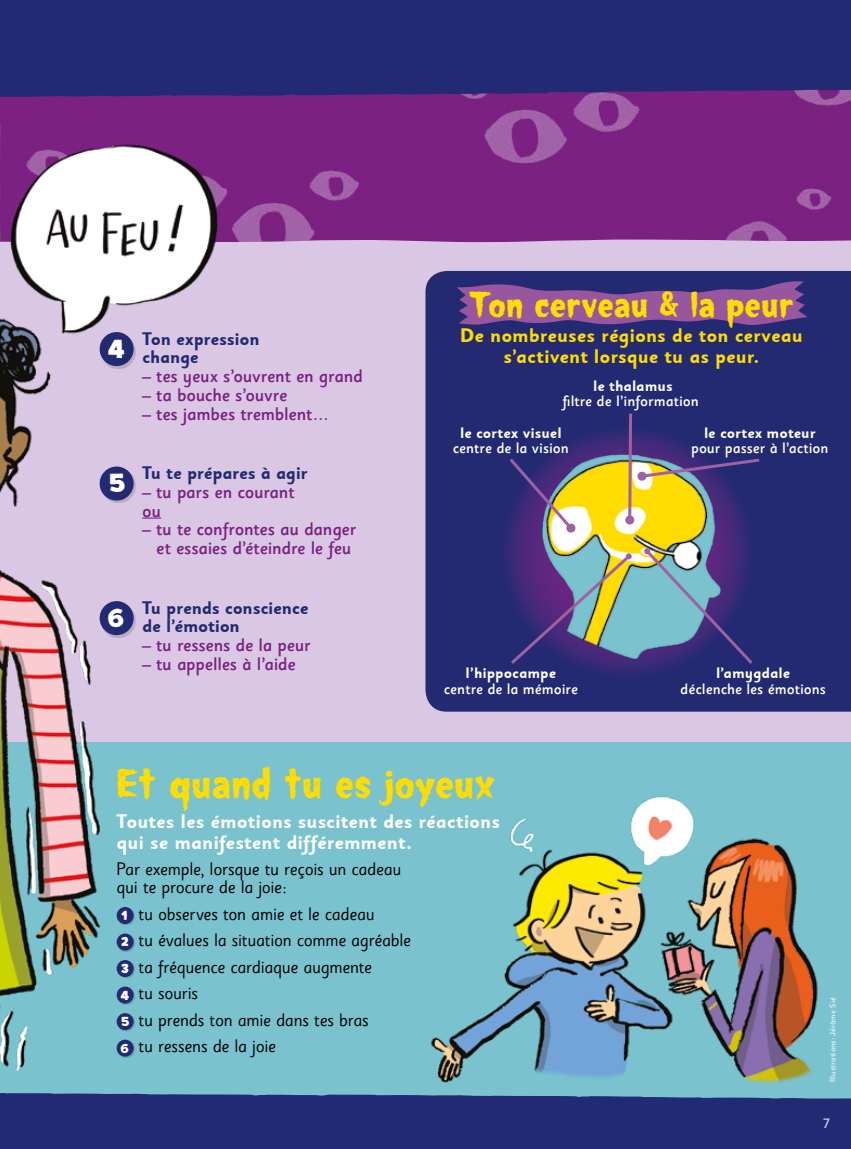
<style>
.page{position:relative;width:851px;height:1149px;background:#fff}
.page>*{position:absolute;margin:0;border:0;box-sizing:border-box;transform-origin:0 0}
.t1{font:45px "Monster Fonts Spookhouse";letter-spacing:.015em;color:#fd0}
.t2{font:39px "Monster Fonts Spookhouse";letter-spacing:.015em;color:#fd0}
.t3{font:28.65px "Pequena";color:#fff}
.t4{font:700 19.5px/21px "Sassoon Sans";color:#fff}
.t5{font:700 19.5px/21px "Sassoon Sans";color:#fd0;text-align:center}
.t6{font:18px/26.5px "Sassoon Sans";letter-spacing:-.015em;color:#000}
.t7{font:500 18px/18.8px "Sassoon Sans";letter-spacing:-.015em;color:#7a2182}
.t8{font:700 18px/18.8px "Sassoon Sans";letter-spacing:-.02em;color:#212a72}
.t9{font:500 15px "Sassoon Sans";color:#fff}
.t10{font:700 15px "Sassoon Sans";letter-spacing:-.005em;color:#fff}
.t11{font:500 13.5px "Sassoon Sans";color:#fff}
.t12{font:500 8.25px "Sassoon Sans";color:#fff}
.s1{font-family:"Pequena";font-size:14.25px;color:#fff}
</style>
<div class="page">
<div style="left:0;top:0;width:850px;height:1148px;background:#dac7e3"></div>
<div style="left:0;top:742px;width:850px;height:385px;background:#79c2ce"></div>
<img style="left:0;top:105px;width:850px;height:137px">
<svg style="left:0;top:0;width:850px;height:105px;background:#2b2974"></svg>
<div style="left:425px;top:271px;width:425px;height:440px;background:#232a72"></div>
<img style="left:519px;top:443px;width:224px;height:223px">
<svg style="left:506px;top:455px;width:69px;height:77px;background:#62557a"></svg>
<div style="left:566px;top:523px;width:9px;height:9px;background:#9d61a4;border-radius:50%"></div>
<svg style="left:626px;top:410px;width:136px;height:113px;background:#655d68"></svg>
<svg style="left:642px;top:547px;width:113px;height:120px;background:#5c6f9b"></svg>
<svg style="left:507px;top:552px;width:126px;height:114px;background:#666986"></svg>
<div style="left:101px;top:603px;width:35px;height:34px;background:#000;opacity:.15"></div>
<div style="left:100px;top:601px;width:34px;height:34px;background:#212a72;border-radius:50%"></div>
<div style="left:101px;top:468px;width:35px;height:34px;background:#000;opacity:.15"></div>
<div style="left:100px;top:466px;width:34px;height:34px;background:#212a72;border-radius:50%"></div>
<svg style="left:142px;top:517px;width:19px;height:1px"></svg>
<div style="left:101px;top:334px;width:35px;height:34px;background:#000;opacity:.15"></div>
<div style="left:100px;top:332px;width:34px;height:34px;background:#212a72;border-radius:50%"></div>
<div style="left:117px;top:907px;width:18px;height:17px;background:#000;opacity:.15"></div>
<div style="left:117px;top:906px;width:17px;height:17px;background:#212a72;border-radius:50%"></div>
<div style="left:117px;top:934px;width:18px;height:17px;background:#000;opacity:.15"></div>
<div style="left:117px;top:933px;width:17px;height:17px;background:#212a72;border-radius:50%"></div>
<div style="left:117px;top:960px;width:18px;height:17px;background:#000;opacity:.15"></div>
<div style="left:117px;top:959px;width:17px;height:17px;background:#212a72;border-radius:50%"></div>
<div style="left:117px;top:987px;width:18px;height:17px;background:#000;opacity:.15"></div>
<div style="left:117px;top:986px;width:17px;height:17px;background:#212a72;border-radius:50%"></div>
<div style="left:117px;top:1013px;width:18px;height:17px;background:#000;opacity:.15"></div>
<div style="left:117px;top:1012px;width:17px;height:17px;background:#212a72;border-radius:50%"></div>
<div style="left:117px;top:1040px;width:18px;height:17px;background:#000;opacity:.15"></div>
<div style="left:117px;top:1039px;width:17px;height:17px;background:#212a72;border-radius:50%"></div>
<svg style="left:456px;top:281px;width:351px;height:46px;background:#724890"></svg>
<img style="left:0;top:341px;width:111px;height:730px">
<img style="left:0;top:115px;width:268px;height:226px">
<img style="left:431px;top:796px;width:387px;height:288px">
<div style="left:0;top:1093px;width:850px;height:55px;background:#212a72"></div>
<h3 class="t3" style="left:108px;top:329px;width:18px">4</h3>
<p class="t8" style="left:142px;top:329px;width:119px">Ton expression change</p>
<p class="t7" style="left:142px;top:367px;width:222px">– tes yeux s’ouvrent en grand</p>
<p class="t7" style="left:142px;top:385px;width:147px">– ta bouche s’ouvre</p>
<p class="t7" style="left:142px;top:404px;width:189px">– tes jambes tremblent…</p>
<h3 class="t3" style="left:109px;top:464px;width:17px">5</h3>
<p class="t8" style="left:142px;top:463px;width:167px">Tu te prépares à agir</p>
<p class="t7" style="left:142px;top:482px;width:154px">– tu pars en courant ou</p>
<p class="t7" style="left:142px;top:520px;width:215px;text-align:center">– tu te confrontes au danger et essaies d’éteindre le feu</p>
<h3 class="t3" style="left:108px;top:598px;width:17px">6</h3>
<p class="t8" style="left:142px;top:598px;width:168px">Tu prends conscience de l’émotion</p>
<p class="t7" style="left:142px;top:636px;width:170px">– tu ressens de la peur</p>
<p class="t7" style="left:142px;top:654px;width:155px">– tu appelles à l’aide</p>
<h2 class="t2" style="left:469px;top:279px;width:326px">Ton cerveau &amp; la peur</h2>
<p class="t5" style="left:459px;top:325px;width:344px">De nombreuses régions de ton cerveau s’activent lorsque tu as peur.</p>
<p class="t10" style="left:593px;top:377px;width:81px">le thalamus</p>
<p class="t9" style="left:562px;top:392px;width:138px">filtre de l’information</p>
<p class="t10" style="left:460px;top:424px;width:103px">le cortex visuel</p>
<p class="t9" style="left:453px;top:439px;width:118px">centre de la vision</p>
<p class="t10" style="left:465px;top:663px;width:92px">l’hippocampe</p>
<p class="t9" style="left:444px;top:679px;width:136px">centre de la mémoire</p>
<p class="t10" style="left:704px;top:423px;width:113px">le cortex moteur</p>
<p class="t9" style="left:691px;top:439px;width:139px">pour passer à l’action</p>
<p class="t10" style="left:715px;top:663px;width:76px">l’amygdale</p>
<p class="t9" style="left:680px;top:679px;width:147px">déclenche les émotions</p>
<h1 class="t1" style="left:117px;top:754px;width:380px">Et quand tu es joyeux</h1>
<p class="t4" style="left:117px;top:810px;width:385px">Toutes les émotions suscitent des réactions qui se manifestent différemment.</p>
<p class="t6" style="left:117px;top:860px;width:286px;line-height:18px">Par exemple, lorsque tu reçois un cadeau qui te procure de la joie:</p>
<p class="t6" style="left:121px;top:900px;width:292px"><span class="s1">1</span> tu observes ton amie et le cadeau<br><span class="s1">2</span> tu évalues la situation comme agréable<br><span class="s1">3</span> ta fréquence cardiaque augmente<br><span class="s1">4</span> tu souris<br><span class="s1">5</span> tu prends ton amie dans tes bras<br><span class="s1">6</span> tu ressens de la joie</p>
<p class="t12" style="left:827px;top:1081px;width:86px;rotate:-90deg">Illustrations: Jérôme Sié</p>
<p class="t11" style="left:822px;top:1114px;width:9px">7</p>
</div>
